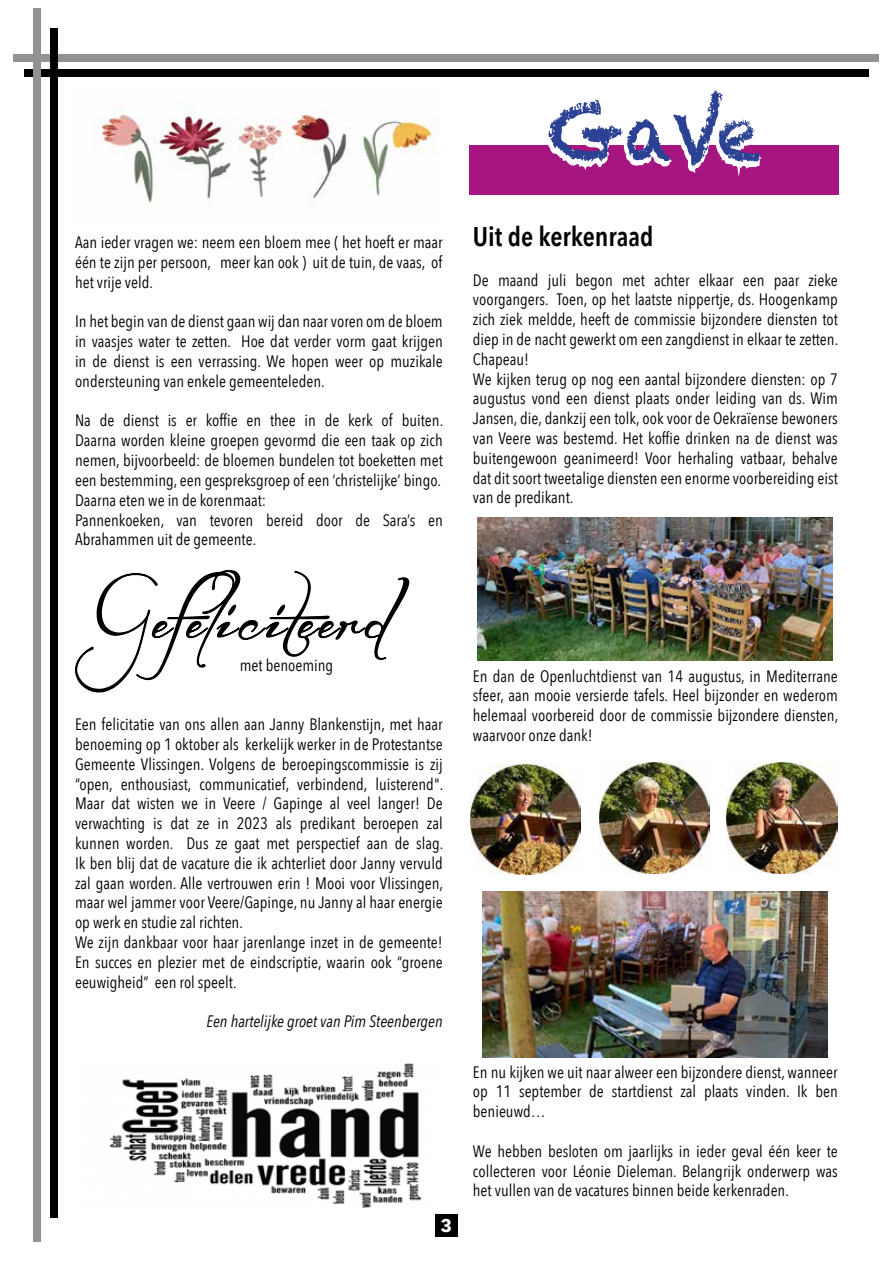
<style>
.page{position:relative;width:893px;height:1263px;background:#fff}
.page>*{position:absolute;margin:0;border:0;box-sizing:border-box;transform-origin:0 0}
.t1{font:600 27px "Avenir Next Condensed";color:#000}
.t2{font:700 18px "Avenir Next";color:#fff}
.t3{font:16.5px/19.8px "Avenir Next Condensed";color:#000;text-align:justify}
.t4{font:italic 16.5px "Avenir Next Condensed";color:#000}
</style>
<div class="page">
<div style="left:25px;top:69px;width:844px;height:8px;background:#000"></div>
<div style="left:33px;top:9px;width:8px;height:1233px;background:#929292"></div>
<div style="left:13px;top:54px;width:866px;height:8px;background:#929292"></div>
<div style="left:50px;top:28px;width:8px;height:1189px;background:#000"></div>
<div style="left:435px;top:1214px;width:23px;height:23px;background:#000"></div>
<svg style="left:75px;top:570px;width:335px;height:123px"></svg>
<img style="left:92px;top:110px;width:346px;height:95px">
<img style="left:109px;top:1063px;width:313px;height:145px">
<img style="left:478px;top:518px;width:354px;height:143px">
<img style="left:471px;top:765px;width:110px;height:110px">
<img style="left:599px;top:763px;width:111px;height:110px">
<img style="left:727px;top:763px;width:110px;height:110px">
<img style="left:483px;top:892px;width:344px;height:166px">
<div style="left:469px;top:145px;width:370px;height:49px;background:#a71680"></div>
<svg style="left:540px;top:90px;width:223px;height:105px"></svg>
<p class="t3" style="left:75px;top:232px;width:369px">Aan ieder vragen we: neem een bloem mee ( het hoeft er maar één te zijn per persoon, meer kan ook ) uit de tuin, de vaas, of het vrije veld.</p>
<p class="t3" style="left:75px;top:311px;width:369px">In het begin van de dienst gaan wij dan naar voren om de bloem in vaasjes water te zetten. Hoe dat verder vorm gaat krijgen in de dienst is een verrassing. We hopen weer op muzikale ondersteuning van enkele gemeenteleden.</p>
<p class="t3" style="left:75px;top:410px;width:370px;text-align:left">Na de dienst is er koffie en thee in de kerk of buiten.<br>Daarna worden kleine groepen gevormd die een taak op zich nemen, bijvoorbeeld: de bloemen bundelen tot boeketten met een bestemming, een gespreksgroep of een ‘christelijke’ bingo.<br>Daarna eten we in de korenmaat:<br>Pannenkoeken, van tevoren bereid door de Sara’s en Abrahammen uit de gemeente.</p>
<h1 class="t1" style="left:473px;top:213px;width:182px">Uit de kerkenraad</h1>
<p class="t3" style="left:473px;top:269px;width:367px;text-align:left">De maand juli begon met achter elkaar een paar zieke voorgangers. Toen, op het laatste nippertje, ds. Hoogenkamp zich ziek meldde, heeft de commissie bijzondere diensten tot diep in de nacht gewerkt om een zangdienst in elkaar te zetten.<br>Chapeau!<br>We kijken terug op nog een aantal bijzondere diensten: op 7 augustus vond een dienst plaats onder leiding van ds. Wim Jansen, die, dankzij een tolk, ook voor de Oekraïense bewoners van Veere was bestemd. Het koffie drinken na de dienst was buitengewoon geanimeerd! Voor herhaling vatbaar, behalve dat dit soort tweetalige diensten een enorme voorbereiding eist van de predikant.</p>
<p class="t3" style="left:240px;top:654px;width:95px">met benoeming</p>
<p class="t3" style="left:75px;top:714px;width:370px;text-align:left">Een felicitatie van ons allen aan Janny Blankenstijn, met haar benoeming op 1 oktober als kerkelijk werker in de Protestantse Gemeente Vlissingen. Volgens de beroepingscommissie is zij “open, enthousiast, communicatief, verbindend, luisterend".<br>Maar dat wisten we in Veere / Gapinge al veel langer! De verwachting is dat ze in 2023 als predikant beroepen zal kunnen worden. Dus ze gaat met perspectief aan de slag.<br>Ik ben blij dat de vacature die ik achterliet door Janny vervuld zal gaan worden. Alle vertrouwen erin ! Mooi voor Vlissingen, maar wel jammer voor Veere/Gapinge, nu Janny al haar energie op werk en studie zal richten.<br>We zijn dankbaar voor haar jarenlange inzet in de gemeente!<br>En succes en plezier met de eindscriptie, waarin ook “groene eeuwigheid” een rol speelt.</p>
<p class="t4" style="left:206px;top:1011px;width:238px">Een hartelijke groet van Pim Steenbergen</p>
<p class="t2" style="left:440px;top:1210px;width:13px">3</p>
<p class="t3" style="left:473px;top:665px;width:367px">En dan de Openluchtdienst van 14 augustus, in Mediterrane sfeer, aan mooie versierde tafels. Heel bijzonder en wederom helemaal voorbereid door de commissie bijzondere diensten, waarvoor onze dank!</p>
<p class="t3" style="left:473px;top:1061px;width:366px">En nu kijken we uit naar alweer een bijzondere dienst, wanneer op 11 september de startdienst zal plaats vinden. Ik ben benieuwd…</p>
<p class="t3" style="left:473px;top:1140px;width:366px">We hebben besloten om jaarlijks in ieder geval één keer te collecteren voor Léonie Dieleman. Belangrijk onderwerp was het vullen van de vacatures binnen beide kerkenraden.</p>
</div>
